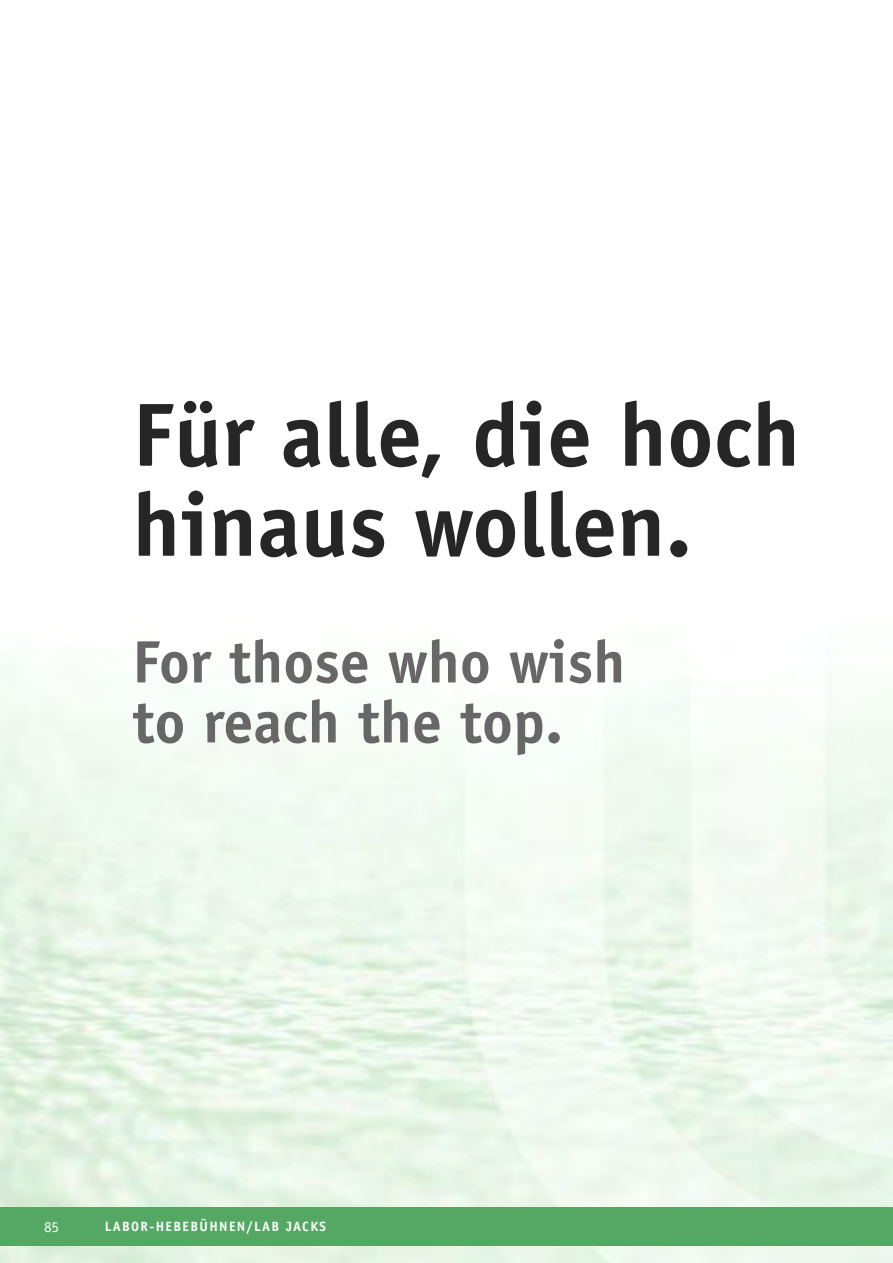
<style>
.page{position:relative;width:893px;height:1263px;background:#fff}
.page>*{position:absolute;margin:0;border:0;box-sizing:border-box;transform-origin:0 0}
.t1{font:700 90px/90px "Officina Sans";color:#272627}
.t2{font:700 60px/60px "Officina Sans";color:#686768}
.t3{font:15px "Officina Sans";color:#fff}
.t4{font:700 13.5px "Officina Sans";letter-spacing:.1em;color:#fff}
</style>
<div class="page">
<img style="left:0;top:667px;width:893px;height:596px">
<div style="left:0;top:1208px;width:893px;height:38px;background:#54a864"></div>
<h1 class="t1" style="left:132px;top:397px;width:669px">Für alle, die hoch hinaus wollen.</h1>
<p class="t2" style="left:132px;top:637px;width:495px">For those who wish to reach the top.</p>
<p class="t3" style="left:44px;top:1221px;width:16px">85</p>
<p class="t4" style="left:105px;top:1221px;width:223px">LABOR-HEBEBÜHNEN/LAB JACKS</p>
</div>
